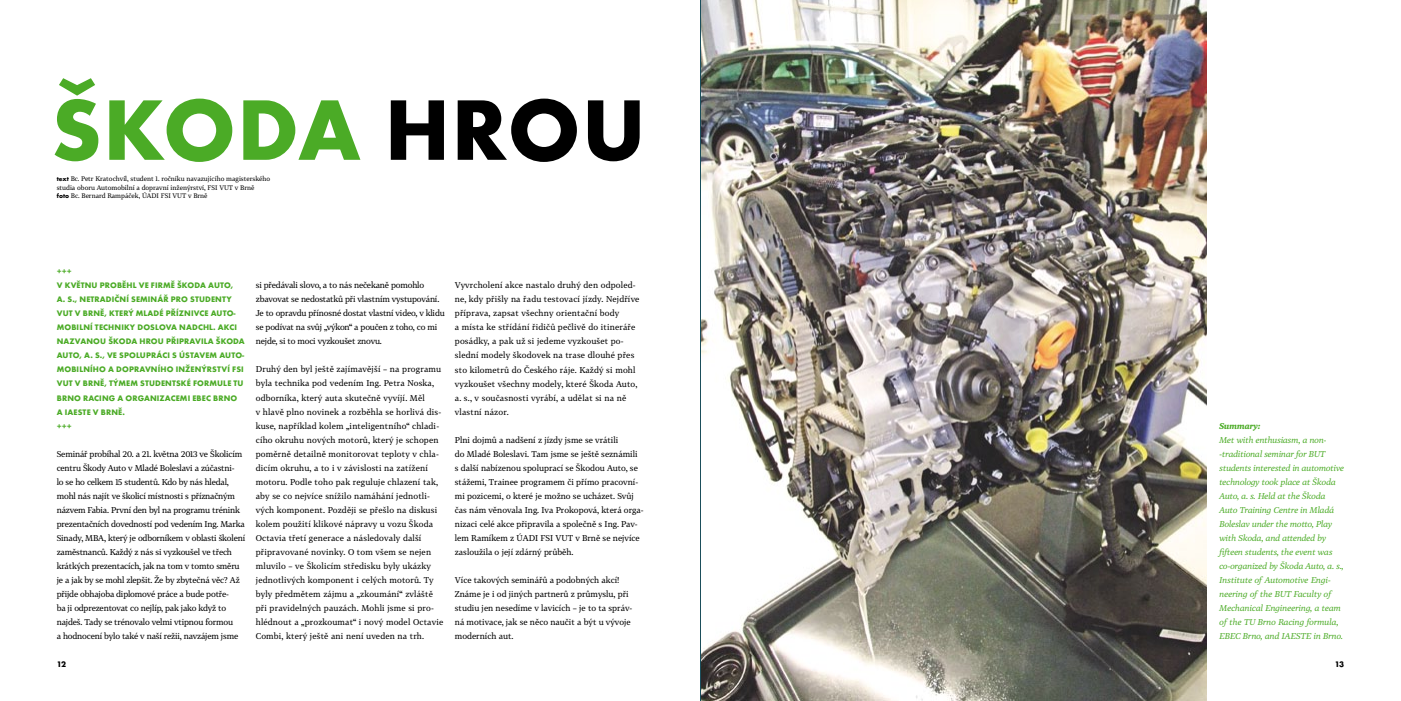
<style>
.page{position:relative;width:1401px;height:701px;background:#fff}
.page>*{position:absolute;margin:0;border:0;box-sizing:border-box;transform-origin:0 0}
.t1{font:700 89px "Futura TOT";letter-spacing:.01em;color:#4bab26}
.t2{font:8.3px/14px "Tabac G3";letter-spacing:.02em;color:#000}
.t3{font:8.3px/14px "Tabac G3";letter-spacing:-.02em;color:#000}
.t4{font:8.3px/14px "Tabac G3";color:#000}
.t5{font:italic 8.3px/14px "Tabac G3";letter-spacing:-.01em;color:#4bab26}
.t6{font:700 8.3px/14px "Futura TOT";letter-spacing:.015em;color:#4bab26}
.t7{font:italic 500 8.3px "Tabac G3";color:#4bab26}
.t8{font:700 8.3px "Futura TOT";color:#000}
.t9{font:6.5px/8.4px "Tabac G3";color:#000}
.s1{color:#000}
.s2{font-family:"Futura TOT";font-weight:700}
</style>
<div class="page">
<img style="left:701px;top:0;width:505px;height:700px">
<hr style="left:700px;top:0;width:1px;height:700px;background:#1b4e5b">
<h1 class="t1" style="left:51px;top:75px;width:596px">ŠKODA <span class="s1">HROU</span></h1>
<p class="t9" style="left:57px;top:175px;width:215px"><span class="s2">TEXT</span> Bc. Petr Kratochvíl, student 1. ročníku navazujícího magisterského studia oboru Automobilní a dopravní inženýrství, FSI VUT v Brně<br><span class="s2">FOTO</span> Bc. Bernard Rampáček, ÚADI FSI VUT v Brně</p>
<p class="t6" style="left:57px;top:264px;width:178px">+++<br>V KVĚTNU PROBĚHL VE FIRMĚ ŠKODA AUTO,<br>A. S., NETRADIČNÍ SEMINÁŘ PRO STUDENTY<br>VUT</p>
<p class="t6" style="left:57px;top:306px;width:189px;text-indent:18px">V BRNĚ, KTERÝ MLADÉ PŘÍZNIVCE AUTO-<br>MOBILNÍ TECHNIKY DOSLOVA NADCHL. AKCI<br>NAZVANOU ŠKODA HROU PŘIPRAVILA ŠKODA<br>AUTO, A. S., VE SPOLUPRÁCI S Ú STAVEM AUTO-<br>MOBILNÍHO A DOPRAVNÍHO INŽENÝRSTVÍ FSI<br>VUT</p>
<p class="t6" style="left:57px;top:376px;width:183px;text-align:justify;text-indent:18px">V BRNĚ, TÝMEM STUDENTSKÉ FORMULE TU BRNO RACING A ORGANIZACEMI EBEC BRNO A IAESTE</p>
<p class="t6" style="left:93px;top:404px;width:33px">V BRNĚ.</p>
<p class="t6" style="left:57px;top:418px;width:16px">+++</p>
<p class="t3" style="left:57px;top:446px;width:190px">Seminář probíhal 20. a 21. května 2013 ve Školicím centru Škody Auto v Mladé Boleslavi a zúčastni-<br>lo se ho celkem 15 studentů. Kdo by nás hledal, mohl nás najít ve školicí místnosti s příznačným názvem Fabia. První den byl na programu trénink prezentačních dovedností pod vedením Ing. Marka Sinady, MBA, který je odborníkem v oblasti školení zaměstnanců. Každý z nás si vyzkoušel ve třech krátkých prezentacích, jak na tom v tomto směru je a jak by se mohl zlepšit. Že by zbytečná věc? Až přijde obhajoba diplomové práce a bude potře-<br>ba ji odprezentovat co nejlíp, pak jako když to najdeš. Tady se trénovalo velmi vtipnou formou<br>a hodnocení bylo také v naší režii, navzájem jsme</p>
<p class="t3" style="left:256px;top:278px;width:190px">si předávali slovo, a to nás nečekaně pomohlo zbavovat se nedostatků při vlastním vystupování.<br>Je to opravdu přínosné dostat vlastní video, v klidu se podívat na svůj „výkon“ a poučen z toho, co mi nejde, si to moci vyzkoušet znovu.</p>
<p class="t2" style="left:256px;top:362px;width:189px">Druhý den byl ještě zajímavější – na programu byla technika pod vedením Ing. Petra Noska, odborníka, který auta skutečně vyvíjí. Měl<br>v hlavě plno novinek a rozběhla se horlivá dis&shy;kuse, například kolem „inteligentního“ chladi&shy;cího okruhu nových motorů, který je schopen poměrně detailně monitorovat teploty v chla&shy;dicím okruhu, a to i v závislosti na zatížení motoru. Podle toho pak reguluje chlazení tak, aby se co nejvíce snížilo namáhání jednotli&shy;vých komponent. Později se přešlo na diskusi kolem použití klikové nápravy u vozu Škoda Octavia třetí generace a následovaly další připravované novinky. O tom všem se nejen mluvilo – ve Školicím středisku byly ukázky jednotlivých komponent i celých motorů. Ty byly předmětem zájmu a „zkoumání“ zvláště při pravidelných pauzách. Mohli jsme si pro&shy;hlédnout a „prozkoumat“ i nový model Octavie Combi, který ještě ani není uveden na trh.</p>
<p class="t2" style="left:455px;top:278px;width:186px">Vyvrcholení akce nastalo druhý den odpoled&shy;ne, kdy přišly na řadu testovací jízdy. Nejdříve příprava, zapsat všechny orientační body<br>a místa ke střídání řidičů pečlivě do itineráře posádky, a pak už si jedeme vyzkoušet po&shy;slední modely škodovek na trase dlouhé přes sto kilometrů do Českého ráje. Každý si mohl vyzkoušet všechny modely, které Škoda Auto, a. s., v současnosti vyrábí, a udělat si na ně vlastní názor.</p>
<p class="t4" style="left:455px;top:432px;width:190px">Plni dojmů a nadšení z jízdy jsme se vrátili<br>do Mladé Boleslavi. Tam jsme se ještě seznámili<br>s další nabízenou spoluprací se Škodou Auto, se stážemi, Trainee programem či přímo pracovní&shy;mi pozicemi, o které je možno se ucházet. Svůj čas nám věnovala Ing. Iva Prokopová, která orga&shy;nizaci celé akce připravila a společně s Ing. Pav&shy;lem Ramíkem z ÚADI FSI VUT v Brně se nejvíce zasloužila o její zdárný průběh.</p>
<p class="t4" style="left:455px;top:572px;width:179px">Více takových seminářů a podobných akcí!<br>Známe je i od jiných partnerů z průmyslu, při studiu jen nesedíme v lavicích – je to ta správ&shy;ná motivace, jak se něco naučit a být u vývoje moderních aut.</p>
<p class="t7" style="left:1219px;top:419px;width:42px">Summary:</p>
<p class="t5" style="left:1219px;top:432px;width:126px">Met with enthusiasm, a non--traditional seminar for BUT students interested in automotive technology took place at Škoda<br>Auto, a. s. Held at the Škoda<br>Auto Training Centre in Mladá<br>Boleslav under the motto, Play with Skoda, and attended by fifteen students, the event was co-organized by Škoda Auto, a. s.,<br>Institute of Automotive Engi&shy;neering of the BUT Faculty of<br>Mechanical Engineering, a team of the TU Brno Racing formula,<br>EBEC Brno, and IAESTE in Brno.</p>
<p class="t8" style="left:57px;top:658px;width:11px">12</p>
<p class="t8" style="left:1334px;top:658px;width:11px">13</p>
</div>
